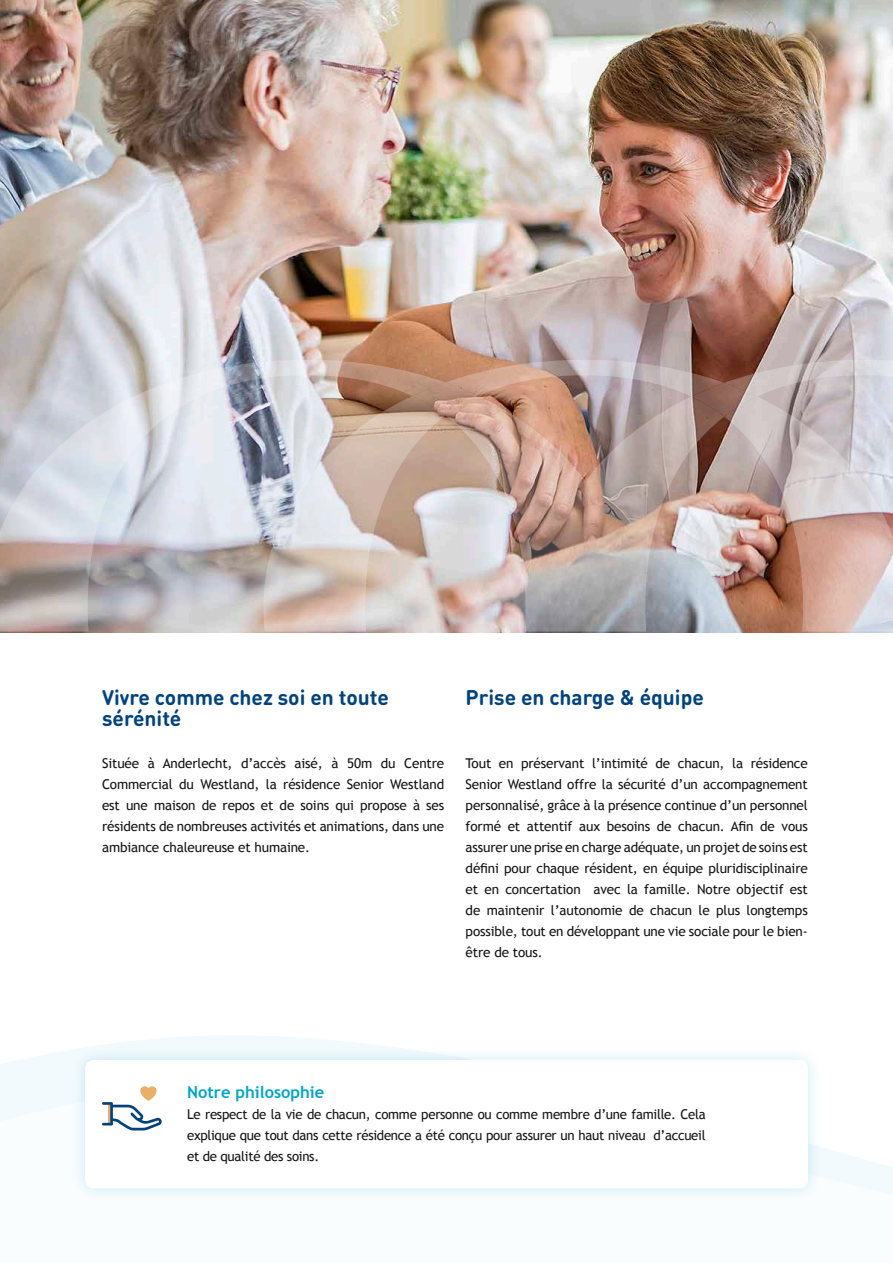
<style>
.page{position:relative;width:893px;height:1263px;background:#fff}
.page>*{position:absolute;margin:0;border:0;box-sizing:border-box;transform-origin:0 0}
.t1{font:700 21px/21px "DIN Round Pro";color:#00437c}
.t2{font:700 16.5px "Trebuchet MS";color:#00a4c8}
.t3{font:13.5px/21px "Trebuchet MS";letter-spacing:-.01em;color:#131413;text-align:justify}
</style>
<div class="page">
<svg style="left:0;top:1036px;width:893px;height:159px"></svg>
<div style="left:71px;top:1045px;width:751px;height:158px;background:#00a4c8;opacity:.2"></div>
<div style="left:85px;top:1060px;width:723px;height:128px;background:#fff;border-radius:9px"></div>
<img style="left:0;top:0;width:893px;height:633px">
<svg style="left:102px;top:1086px;width:60px;height:44px"></svg>
<svg style="left:0;top:360px;width:263px;height:271px;background:#c5c5cb"></svg>
<img style="left:263px;top:360px;width:630px;height:271px">
<h1 class="t1" style="left:102px;top:686px;width:288px">Vivre comme chez soi en toute sérénité</h1>
<p class="t3" style="left:102px;top:753px;width:344px">Située à Anderlecht, d’accès aisé, à 50m du Centre Commercial du Westland, la résidence Senior Westland est une maison de repos et de soins qui propose à ses résidents de nombreuses activités et animations, dans une ambiance chaleureuse et humaine.</p>
<h1 class="t1" style="left:466px;top:686px;width:240px">Prise en charge &amp; équipe</h1>
<p class="t3" style="left:466px;top:753px;width:344px">Tout en préservant l’intimité de chacun, la résidence Senior Westland offre la sécurité d’un accompagnement personnalisé, grâce à la présence continue d’un personnel formé et attentif aux besoins de chacun. Afin de vous assurer une prise en charge adéquate, un projet de soins est défini pour chaque résident, en équipe pluridisciplinaire et en concertation avec la famille. Notre objectif est de maintenir l’autonomie de chacun le plus longtemps possible, tout en développant une vie sociale pour le bien&shy;être de tous.</p>
<p class="t2" style="left:187px;top:1082px;width:139px">Notre philosophie</p>
<p class="t3" style="left:187px;top:1104px;width:520px">Le respect de la vie de chacun, comme personne ou comme membre d’une famille. Cela explique que tout dans cette résidence a été conçu pour assurer un haut niveau d’accueil et de qualité des soins.</p>
</div>
